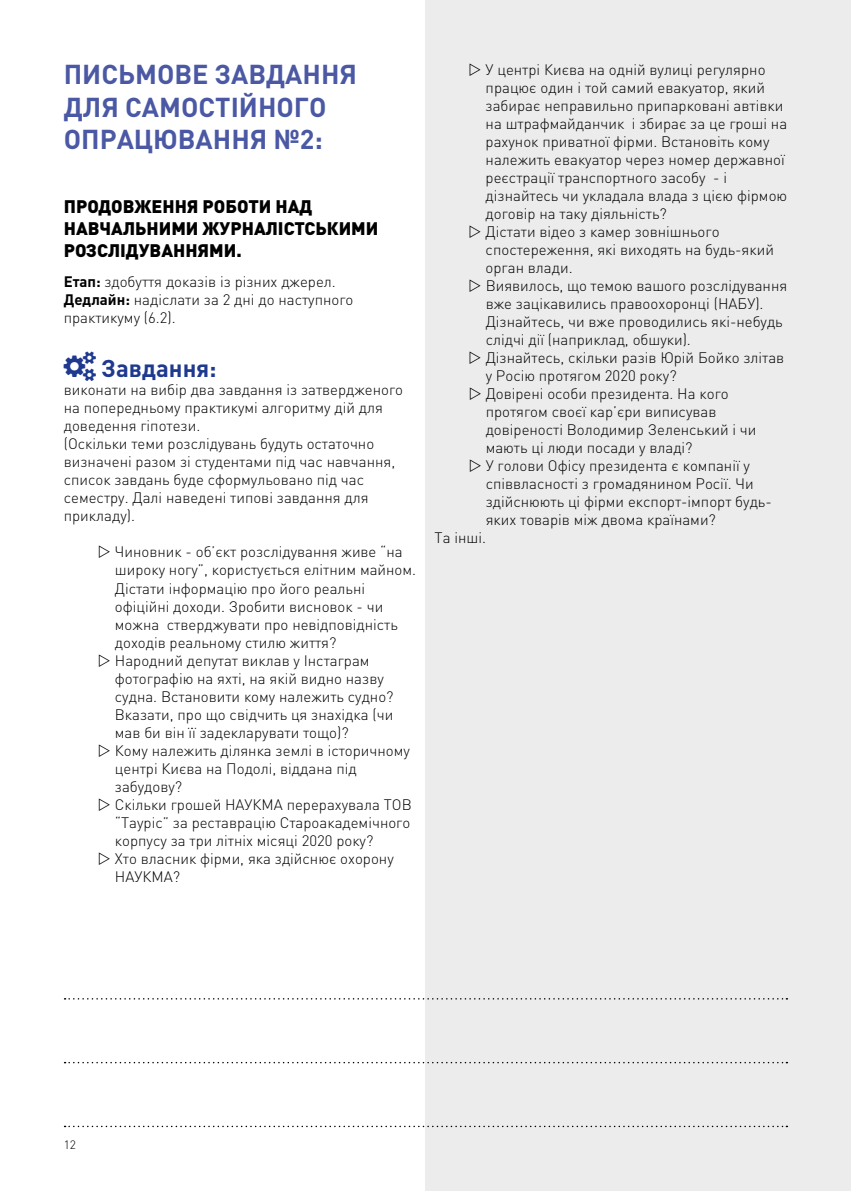
<style>
.page{position:relative;width:851px;height:1191px;background:#fff}
.page>*{position:absolute;margin:0;border:0;box-sizing:border-box;transform-origin:0 0}
.t1{font:700 27px/32.4px "DIN Pro";color:#4b58a4}
.t2{font:700 24px "DIN Pro";color:#1e398f}
.t3{font:900 18px/21.6px "DIN Pro";color:#000}
.t4{font:300 15px/18px "DIN Pro";color:#000}
.t5{font:300 12px "DIN Pro";color:#000}
.s1{font-weight:700}
</style>
<div class="page">
<div style="left:425px;top:0;width:425px;height:1191px;background:#ececed"></div>
<svg style="left:65px;top:1061px;width:722px;height:2px"></svg>
<svg style="left:65px;top:998px;width:722px;height:1px"></svg>
<svg style="left:65px;top:1125px;width:722px;height:2px"></svg>
<h1 class="t1" style="left:64px;top:57px;width:295px">Письмове завдання для самостійного<br>оп рацювання №2:</h1>
<p class="t3" style="left:64px;top:195px;width:316px">Продовження роботи над навчальними журналістськими розслідуваннями.</p>
<p class="t4" style="left:64px;top:272px;width:291px"><span class="s1">Етап:</span> здобуття доказів із різних джерел.<br><span class="s1">Дедлайн:</span> надіслати за 2 дні до наступного практикуму (6.2).</p>
<h2 class="t2" style="left:101px;top:352px;width:117px">Завдання:</h2>
<p class="t4" style="left:64px;top:380px;width:341px">виконати на вибір два завдання із затвердженого на попередньому практикумі алгоритму дій для доведення гіпотези.<br>(Оскільки теми розслідувань будуть остаточно визначені разом зі студентами під час навчання, список завдань буде сформульовано під час семестру. Далі наведені типові завдання для прикладу).</p>
<p class="t4" style="left:115px;top:542px;width:303px">Чиновник - об’єкт розслідування живе “на широку ногу”, користується елітним майном.<br>Дістати інформацію про його реальні офіційні доходи. Зробити висновок - чи можна стверджувати про невідповідність доходів реальному стилю життя?<br>Народний депутат виклав у Інстаграм фотографію на яхті, на якій видно назву судна. Встановити кому належить судно?<br>Вказати, про що свідчить ця знахідка (чи мав би він її задекларувати тощо)?<br>Кому належить ділянка землі в історичному центрі Києва на Подолі, віддана під забудову?<br>Скільки грошей НАУКМА перерахувала ТОВ “Тауріс” за реставрацію Староакадемічного корпусу за три літніх місяці 2020 року?<br>Хто власник фірми, яка здійснює охорону НАУКМА?</p>
<p class="t4" style="left:485px;top:60px;width:281px">У центрі Києва на одній вулиці регулярно</p>
<p class="t4" style="left:485px;top:78px;width:281px">працює один і той самий евакуатор, який</p>
<p class="t4" style="left:485px;top:96px;width:299px">забирає неправильно припарковані автівки</p>
<p class="t4" style="left:485px;top:114px;width:303px">на штрафмайданчик і збирає за це гроші на</p>
<p class="t4" style="left:485px;top:132px;width:285px">рахунок приватної фірми. Встановіть кому</p>
<p class="t4" style="left:485px;top:150px;width:300px">належить евакуатор через номер державної</p>
<p class="t4" style="left:485px;top:168px;width:243px">реєстрації транспортного засобу - і</p>
<p class="t4" style="left:485px;top:186px;width:303px">дізнайтесь чи укладала влада з цією фірмою</p>
<p class="t4" style="left:485px;top:204px;width:183px">договір на таку діяльність?</p>
<p class="t4" style="left:485px;top:222px;width:235px">Дістати відео з камер зовнішнього</p>
<p class="t4" style="left:485px;top:240px;width:290px">спостереження, які виходять на будь-який</p>
<p class="t4" style="left:485px;top:258px;width:88px">орган влади.</p>
<p class="t4" style="left:485px;top:276px;width:303px">Виявилось, що темою вашого розслідування</p>
<p class="t4" style="left:485px;top:294px;width:279px">вже зацікавились правоохоронці (НАБУ).</p>
<p class="t4" style="left:485px;top:312px;width:298px">Дізнайтесь, чи вже проводились які-небудь</p>
<p class="t4" style="left:485px;top:330px;width:207px">слідчі дії (наприклад, обшуки).</p>
<p class="t4" style="left:485px;top:348px;width:300px">Дізнайтесь, скільки разів Юрій Бойко злітав</p>
<p class="t4" style="left:485px;top:366px;width:192px">у Росію протягом 2020 року?</p>
<p class="t4" style="left:485px;top:384px;width:244px">Довірені особи президента. На кого</p>
<p class="t4" style="left:485px;top:402px;width:232px">протягом своєї кар’єри виписував</p>
<p class="t4" style="left:485px;top:420px;width:272px">довіреності Володимир Зеленський і чи</p>
<p class="t4" style="left:485px;top:438px;width:208px">мають ці люди посади у владі?</p>
<p class="t4" style="left:485px;top:456px;width:266px">У голови Офісу президента є компанії у</p>
<p class="t4" style="left:485px;top:474px;width:269px">співвласності з громадянином Росії. Чи</p>
<p class="t4" style="left:485px;top:492px;width:287px">здійснюють ці фірми експорт-імпорт будь-</p>
<p class="t4" style="left:485px;top:510px;width:232px">яких товарів між двома країнами?</p>
<p class="t4" style="left:434px;top:528px;width:53px">Та інші.</p>
<p class="t5" style="left:64px;top:1136px;width:14px">12</p>
</div>
